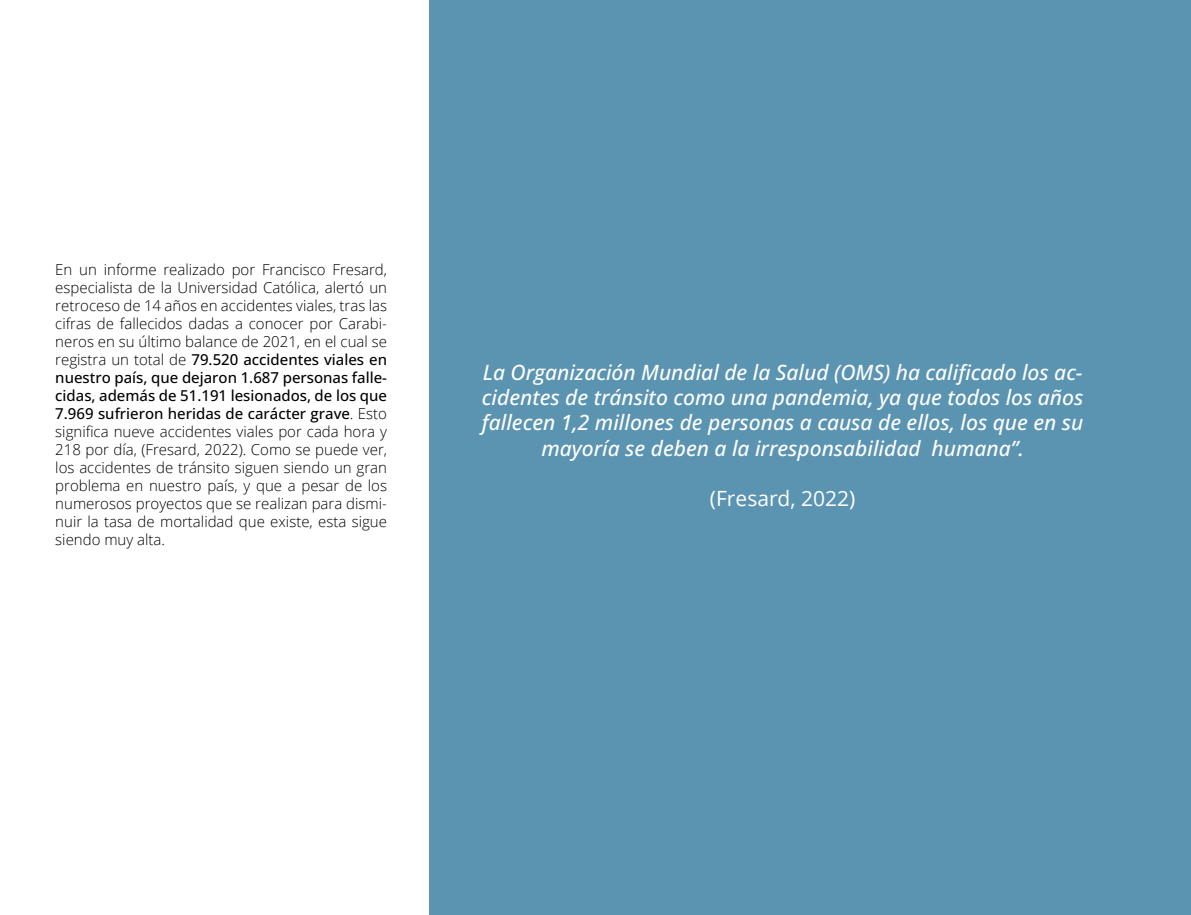
<style>
.page{position:relative;width:1191px;height:915px;background:#fff}
.page>*{position:absolute;margin:0;border:0;box-sizing:border-box;transform-origin:0 0}
.t1{font:italic 500 21px/25.2px "Open Sans";color:#fff;text-align:center}
.t2{font:21px "Open Sans";color:#fff}
.t3{font:300 15px/18px "Open Sans";color:#000;text-align:justify}
.s1{font-weight:500}
</style>
<div class="page">
<div style="left:429px;top:0;width:762px;height:914px;background:#5b94b1"></div>
<p class="t3" style="left:55px;top:260px;width:333px">En un informe realizado por Francisco Fresard, especialista de la Universidad Católica, alertó un retroceso de 14 años en accidentes viales, tras las cifras de fallecidos dadas a conocer por Carabi&shy;neros en su último balance de 2021, en el cual se registra un total de <span class="s1">79.520 accidentes viales en nuestro país, que dejaron 1.687 personas falle&shy;cidas, además de 51.191 lesionados, de los que 7.969 sufrieron heridas de carácter grave</span>. Esto significa nueve accidentes viales por cada hora y 218 por día, (Fresard, 2022). Como se puede ver, los accidentes de tránsito siguen siendo un gran problema en nuestro país, y que a pesar de los numerosos proyectos que se realizan para dismi&shy;nuir la tasa de mortalidad que existe, esta sigue siendo muy alta.</p>
<h1 class="t1" style="left:482px;top:359px;width:603px">La Organización Mundial de la Salud (OMS) ha calificado los ac&shy;cidentes de tránsito como una pandemia, ya que todos los años fallecen 1,2 millones de personas a causa de ellos, los que en su mayoría se deben a la irresponsabilidad humana”.</h1>
<h1 class="t2" style="left:710px;top:484px;width:147px">(Fresard, 2022)</h1>
</div>
